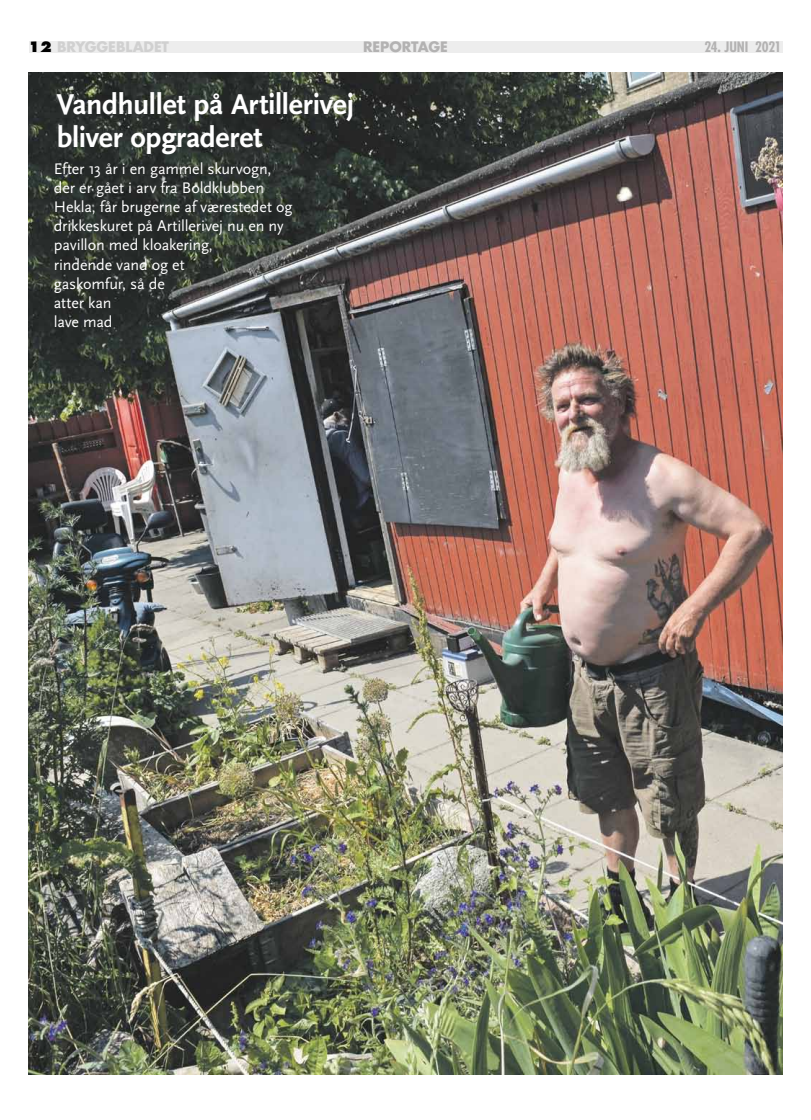
<style>
.page{position:relative;width:811px;height:1120px;background:#fff}
.page>*{position:absolute;margin:0;border:0;box-sizing:border-box;transform-origin:0 0}
.t1{font:700 30px/33px "Scala Sans";letter-spacing:-.015em;color:#fff}
.t2{font:16px/19.2px "Scala Sans";letter-spacing:-.01em;color:#fff}
.t3{font:700 14px "Futura";letter-spacing:-.005em;color:#d0d0d0}
.t4{font:700 condensed 14px "Futura";letter-spacing:-.02em;color:#b3b2b2}
.t5{font:700 14px "Futura";color:#b3b2b2}
.s1{font-weight:800;color:#000}
</style>
<div class="page">
<div style="left:29px;top:41px;width:753px;height:11px;background:#ededed"></div>
<img style="left:28px;top:72px;width:754px;height:1002px">
<p class="t3" style="left:28px;top:38px;width:142px"><span class="s1">12</span> BRYGGEBLADET</p>
<p class="t5" style="left:363px;top:38px;width:49px">REPORTA</p>
<p class="t5" style="left:428px;top:38px;width:19px">GE</p>
<p class="t4" style="left:704px;top:38px;width:78px">24. Juni 2021</p>
<h1 class="t1" style="left:57px;top:89px;width:299px">Vandhullet på Artillerivej bliver opgraderet</h1>
<p class="t2" style="left:54px;top:159px;width:240px">Efter 13 år i en gammel skurvogn, der er gået i arv fra Boldklubben<br>Hekla, får brugerne af værestedet og drikkeskuret på Artillerivej nu en ny pavillon med kloakering,<br>rindende vand og et<br>gaskomfur, så de<br>atter kan<br>lave mad</p>
</div>
